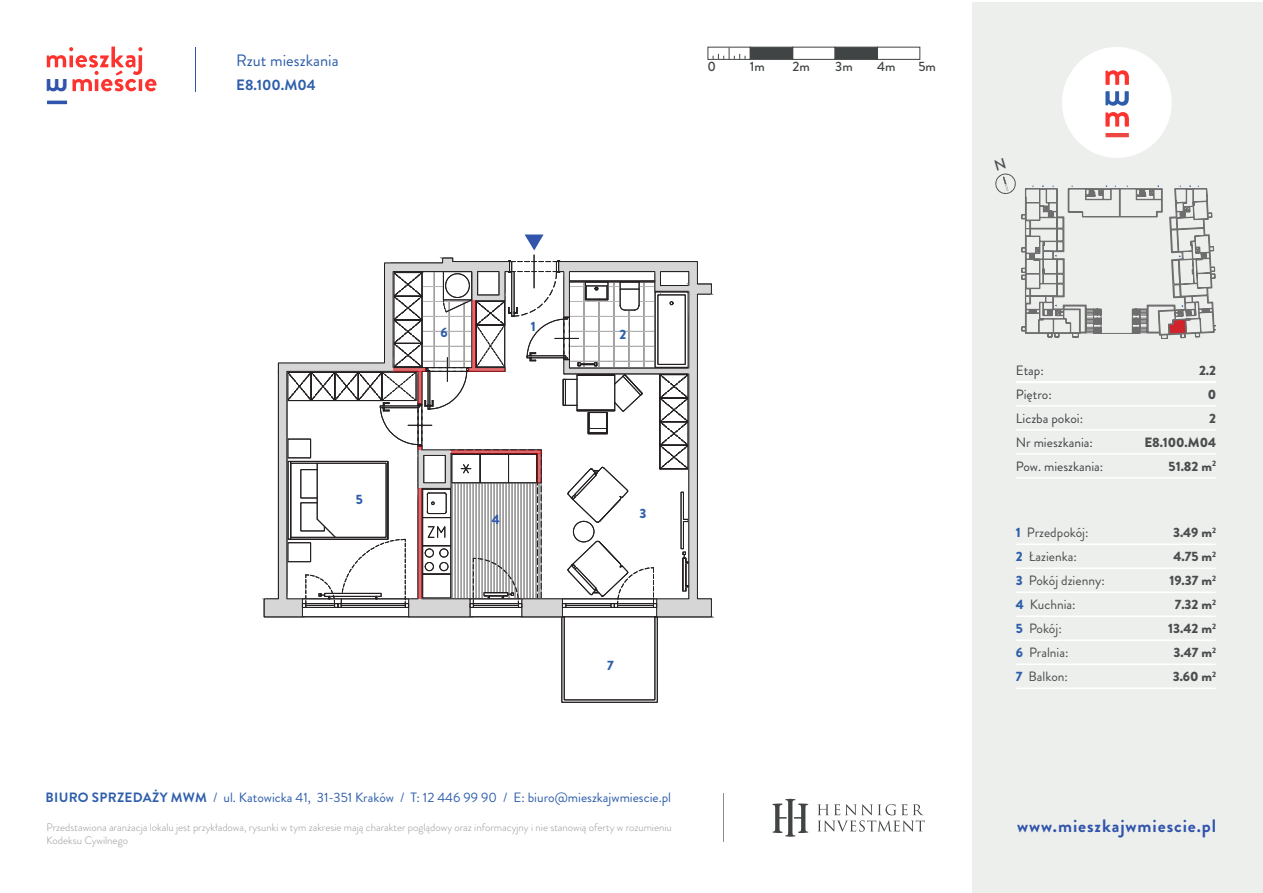
<style>
.page{position:relative;width:1263px;height:893px;background:#fff}
.page>*{position:absolute;margin:0;border:0;box-sizing:border-box;transform-origin:0 0}
.t1{font:700 18px "Brandon Grotesque";letter-spacing:.05em;color:#3054ab}
.t2{font:16.5px "Brandon Grotesque";color:#2e5eab}
.t3{font:700 15px "Brandon Grotesque";color:#2e5eab}
.t4{font:13.5px "Brandon Grotesque";color:#2e5eab}
.t5{font:13.5px "Brandon Grotesque";color:#4b4c4d}
.t6{font:900 13.5px "Brandon Grotesque";color:#4b4c4d}
.t7{font:13.5px "Brandon Grotesque";color:#414445}
.t8{font:500 13.5px "Brandon Grotesque";color:#414445}
.t9{font:900 13.5px "Brandon Grotesque";color:#2f5fab}
.t10{font:300 10.8px "Brandon Grotesque";color:#939598}
.s1{font-weight:700}
.s2{font-weight:900;color:#2f5fab}
</style>
<div class="page">
<div style="left:972px;top:3px;width:291px;height:890px;background:#edefed"></div>
<div style="left:1062px;top:47px;width:110px;height:111px;background:#fff;border-radius:50%"></div>
<svg style="left:1105px;top:112px;width:24px;height:15px"></svg>
<svg style="left:1105px;top:70px;width:24px;height:15px"></svg>
<svg style="left:1105px;top:91px;width:24px;height:15px"></svg>
<hr style="left:1105px;top:133px;width:24px;height:4px;background:#ee4741">
<hr style="left:1016px;top:381px;width:200px;height:1px;background:#fff">
<hr style="left:1016px;top:405px;width:200px;height:1px;background:#fff">
<hr style="left:1016px;top:429px;width:200px;height:1px;background:#fff">
<hr style="left:1016px;top:453px;width:200px;height:1px;background:#fff">
<hr style="left:1016px;top:477px;width:200px;height:1px;background:#fff">
<hr style="left:1016px;top:543px;width:200px;height:2px;background:#fff">
<hr style="left:1016px;top:567px;width:200px;height:2px;background:#fff">
<hr style="left:1016px;top:591px;width:200px;height:2px;background:#fff">
<hr style="left:1016px;top:615px;width:200px;height:2px;background:#fff">
<hr style="left:1016px;top:639px;width:200px;height:2px;background:#fff">
<hr style="left:1016px;top:663px;width:200px;height:2px;background:#fff">
<hr style="left:1016px;top:687px;width:200px;height:2px;background:#fff">
<hr style="left:1016px;top:382px;width:199px;height:1px;background:#fff">
<svg style="left:772px;top:799px;width:36px;height:38px"></svg>
<svg style="left:817px;top:804px;width:108px;height:28px"></svg>
<hr style="left:723px;top:794px;width:1px;height:48px;background:#8d8b8d">
<hr style="left:47px;top:101px;width:20px;height:3px;background:#3054ab">
<hr style="left:195px;top:47px;width:1px;height:44px;background:#3054ab">
<div style="left:707px;top:47px;width:44px;height:13px;border:1px solid #414445"></div>
<div style="left:792px;top:47px;width:43px;height:13px;border:1px solid #414445"></div>
<div style="left:750px;top:47px;width:43px;height:13px;background:#414445;border:1px solid #414445"></div>
<div style="left:835px;top:47px;width:43px;height:13px;background:#414445;border:1px solid #414445"></div>
<div style="left:877px;top:47px;width:43px;height:13px;border:1px solid #414445"></div>
<svg style="left:713px;top:48px;width:33px;height:11px"></svg>
<svg style="left:1022px;top:186px;width:193px;height:153px"></svg>
<hr style="left:534px;top:255px;width:1px;height:33px;background:#231f20">
<svg style="left:525px;top:234px;width:19px;height:16px"></svg>
<svg style="left:263px;top:257px;width:450px;height:446px"></svg>
<svg style="left:47px;top:47px;width:109px;height:45px"></svg>
<svg style="left:995px;top:173px;width:21px;height:21px"></svg>
<p class="t2" style="left:236px;top:49px;width:104px">Rzut mieszkania</p>
<p class="t3" style="left:236px;top:74px;width:81px">E8.100.M04</p>
<p class="t8" style="left:707px;top:57px;width:10px">0</p>
<p class="t8" style="left:750px;top:57px;width:17px">1m</p>
<p class="t8" style="left:792px;top:57px;width:19px">2m</p>
<p class="t8" style="left:835px;top:57px;width:19px">3m</p>
<p class="t8" style="left:877px;top:57px;width:20px">4m</p>
<p class="t8" style="left:918px;top:57px;width:19px">5m</p>
<p class="t9" style="left:356px;top:490px;width:9px">5</p>
<p class="t9" style="left:440px;top:323px;width:9px">6</p>
<p class="t9" style="left:531px;top:316px;width:7px">1</p>
<p class="t9" style="left:492px;top:510px;width:10px">4</p>
<p class="t9" style="left:619px;top:324px;width:8px">2</p>
<p class="t9" style="left:639px;top:503px;width:8px">3</p>
<p class="t9" style="left:607px;top:656px;width:8px">7</p>
<p class="t4" style="left:46px;top:788px;width:627px"><span class="s1">BIURO SPRZEDAŻY MWM</span> / ul. Katowicka 41, 31-351 Kraków / T: 12 446 99 90 / E: biuro@mieszkajwmiescie.pl</p>
<p class="t7" style="left:1016px;top:361px;width:29px">Etap:</p>
<p class="t6" style="left:1199px;top:360px;width:19px">2.2</p>
<p class="t7" style="left:1016px;top:385px;width:37px">Piętro:</p>
<p class="t6" style="left:1208px;top:384px;width:10px">0</p>
<p class="t7" style="left:1016px;top:409px;width:69px">Liczba pokoi:</p>
<p class="t6" style="left:1209px;top:408px;width:8px">2</p>
<p class="t7" style="left:1016px;top:433px;width:79px">Nr mieszkania:</p>
<p class="t6" style="left:1144px;top:432px;width:73px">E8.100.M04</p>
<p class="t7" style="left:1016px;top:457px;width:89px">Pow. mieszkania:</p>
<p class="t6" style="left:1169px;top:456px;width:49px">51.82 m<sup>2</sup></p>
<p class="t5" style="left:1016px;top:523px;width:74px"><span class="s2">1</span> Przedpokój:</p>
<p class="t6" style="left:1173px;top:523px;width:45px">3.49 m<sup>2</sup></p>
<p class="t5" style="left:1016px;top:547px;width:63px"><span class="s2">2</span> Łazienka:</p>
<p class="t6" style="left:1173px;top:547px;width:44px">4.75 m<sup>2</sup></p>
<p class="t5" style="left:1016px;top:571px;width:90px"><span class="s2">3</span> Pokój dzienny:</p>
<p class="t6" style="left:1169px;top:571px;width:48px">19.37 m<sup>2</sup></p>
<p class="t5" style="left:1016px;top:595px;width:61px"><span class="s2">4</span> Kuchnia:</p>
<p class="t6" style="left:1175px;top:595px;width:43px">7.32 m<sup>2</sup></p>
<p class="t5" style="left:1016px;top:619px;width:47px"><span class="s2">5</span> Pokój:</p>
<p class="t6" style="left:1168px;top:619px;width:49px">13.42 m<sup>2</sup></p>
<p class="t5" style="left:1016px;top:643px;width:54px"><span class="s2">6</span> Pralnia:</p>
<p class="t6" style="left:1173px;top:643px;width:44px">3.47 m<sup>2</sup></p>
<p class="t5" style="left:1016px;top:667px;width:54px"><span class="s2">7</span> Balkon:</p>
<p class="t6" style="left:1173px;top:667px;width:45px">3.60 m<sup>2</sup></p>
<p class="t10" style="left:47px;top:819px;width:627px">Przedstawiona aranżacja lokalu jest przykładowa, rysunki w tym zakresie mają charakter poglądowy oraz informacyjny i nie stanowią oferty w rozumieniu</p>
<p class="t1" style="left:1017px;top:813px;width:201px">www.mieszkajwmiescie.pl</p>
<p class="t10" style="left:47px;top:832px;width:83px">Kodeksu Cywilnego</p>
</div>
